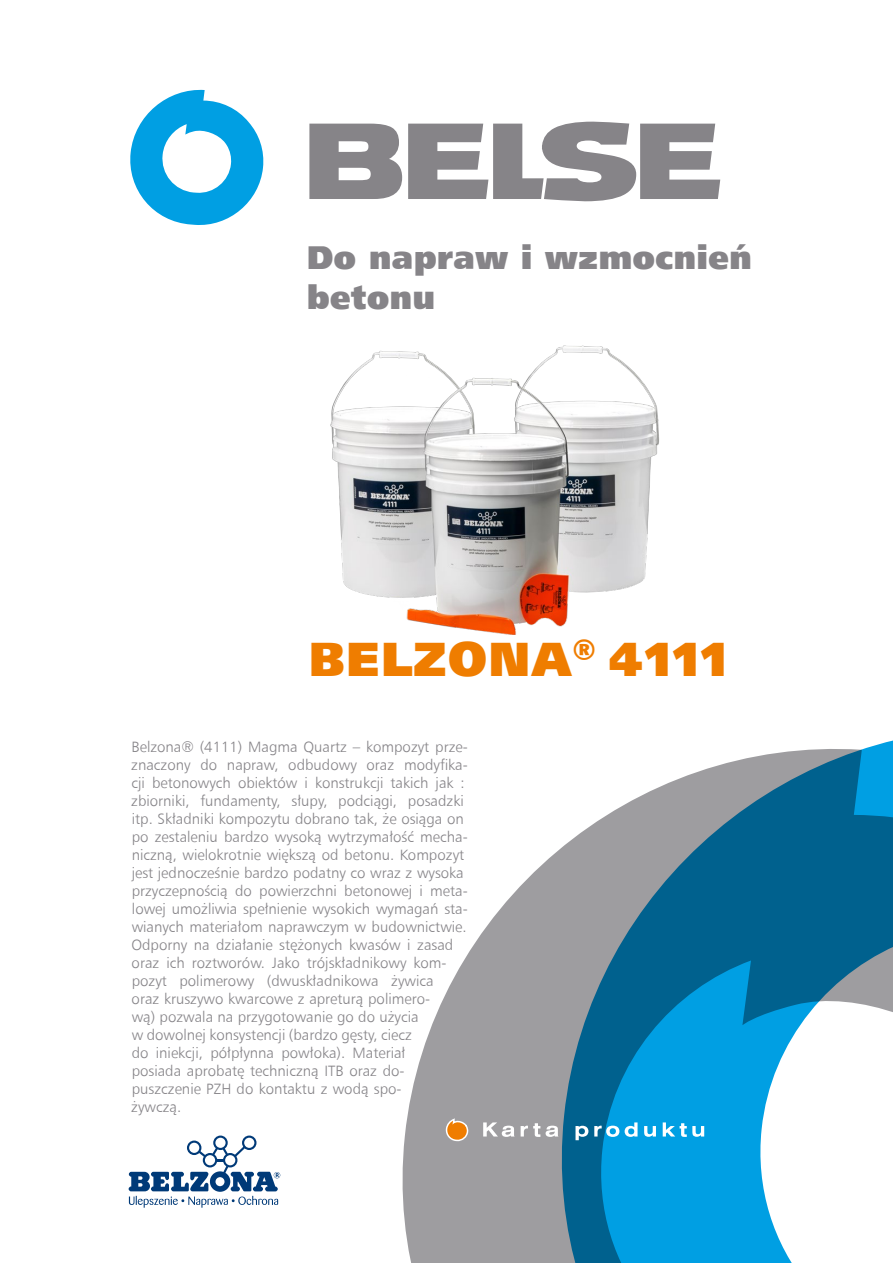
<style>
.page{position:relative;width:893px;height:1263px;background:#fff}
.page>*{position:absolute;margin:0;border:0;box-sizing:border-box;transform-origin:0 0}
.t1{font:48.3px "Humnst 777 X Blk EU";letter-spacing:.025em;color:#ef7d00}
.t2{font:33px/39.6px "Humnst 777 X Blk EU";color:#868488}
.t3{font:15px/18px "Humnst 777 Lt EU";color:#868488}
</style>
<div class="page">
<svg style="left:402px;top:849px;width:158px;height:414px;fill:#9e9da0"></svg>
<svg style="left:560px;top:740px;width:333px;height:523px"></svg>
<svg style="left:483px;top:1122px;width:221px;height:18px"></svg>
<svg style="left:446px;top:1117px;width:22px;height:28px"></svg>
<svg style="left:309px;top:122px;width:411px;height:79px"></svg>
<svg style="left:130px;top:89px;width:134px;height:136px"></svg>
<svg style="left:129px;top:1135px;width:151px;height:73px"></svg>
<img style="left:330px;top:345px;width:329px;height:289px">
<h2 class="t2" style="left:307px;top:239px;width:447px">Do napraw i wzmocnień betonu</h2>
<h1 class="t1" style="left:309px;top:628px;width:420px">BELZONA<sup>®</sup> 4111</h1>
<p class="t3" style="left:131px;top:738px;width:338px">Belzona® (4111) Magma Quartz – kompozyt prze&shy;znaczony do napraw, odbudowy oraz modyfika&shy;cji betonowych obiektów i konstrukcji takich jak : zbiorniki, fundamenty, słupy, podciągi, posadzki itp. Składniki kompozytu dobrano tak, że osiąga on po zestaleniu bardzo wysoką wytrzymałość mecha&shy;niczną, wielokrotnie większą od betonu. Kompozyt jest jednocześnie bardzo podatny co wraz z wysoka przyczepnością do powierzchni betonowej i meta&shy;lowej umożliwia spełnienie wysokich wymagań sta&shy;wianych materiałom naprawczym w budownictwie.<br>Odporny na działanie stężonych kwasów i zasad oraz ich roztworów. Jako trójskładnikowy kom&shy;pozyt polimerowy (dwuskładnikowa żywica<br>oraz kruszywo kwarcowe z apreturą polimero-<br>wą) pozwala na przygotowanie go do użycia<br>w dowolnej konsystencji (bardzo gęsty, ciecz<br>do iniekcji, półpłynna powłoka). Materiał<br>posiada aprobatę techniczną ITB oraz do&shy;puszczenie PZH do kontaktu z wodą spo-<br>żywczą.</p>
</div>
